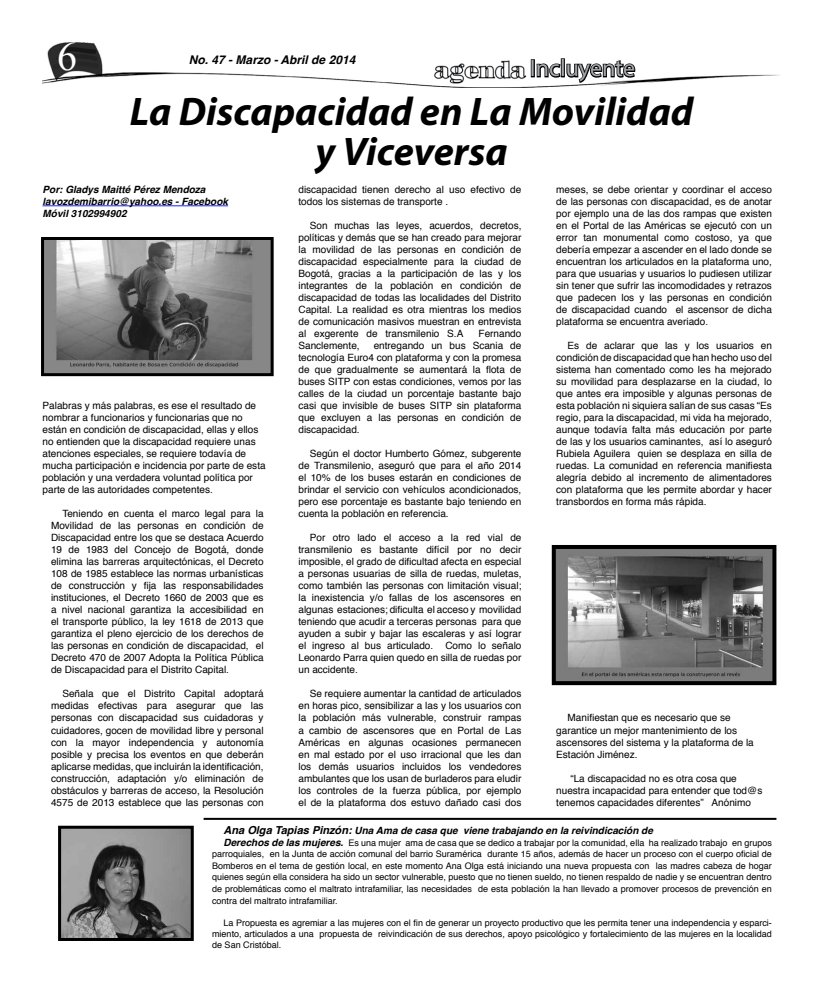
<style>
.page{position:relative;width:823px;height:993px;background:#fff}
.page>*{position:absolute;margin:0;border:0;box-sizing:border-box;transform-origin:0 0}
.t1{font:italic 700 40px/40px "Myriad Pro";color:#000;text-align:center}
.t2{font:40px "Times New Roman";color:#fff}
.t3{font:24px "Myriad Pro";color:#a7a9ac}
.t4{font:italic 700 12px "Helvetica";color:#000}
.t5{font:10px/12px "Helvetica";color:#000;text-align:justify}
.t6{font:italic 700 10px/12px "Helvetica";color:#000}
.t7{font:9px/11.6px "Helvetica";color:#000;text-align:justify}
.s1{font-size:11px}
.s2{font-weight:700;font-style:italic;font-size:10px}
</style>
<div class="page">
<img style="left:42px;top:42px;width:738px;height:45px">
<hr style="left:203px;top:817px;width:573px;height:2px;background:#000">
<div style="left:530px;top:59px;width:4px;height:18px;border:2px solid #000"></div>
<svg style="left:535px;top:42px;width:101px;height:46px"></svg>
<hr style="left:42px;top:205px;width:186px;height:1px;background:#1922fb">
<img style="left:556px;top:550px;width:215px;height:130px">
<div style="left:551px;top:545px;width:225px;height:140px;border:4px solid #000"></div>
<img style="left:45px;top:241px;width:224px;height:131px">
<div style="left:41px;top:237px;width:232px;height:139px;border:3px solid #000"></div>
<img style="left:62px;top:829px;width:128px;height:107px">
<div style="left:58px;top:825px;width:136px;height:115px;border:3px solid #000"></div>
<h1 class="t2" style="left:57px;top:30px;width:22px">6</h1>
<p class="t4" style="left:189px;top:50px;width:168px">No. 47 - Marzo - Abril de 2014</p>
<h1 class="t1" style="left:130px;top:90px;width:564px">La Discapacidad en La Movilidad y Viceversa</h1>
<h2 class="t3" style="left:529px;top:53px;width:107px">Incluyente</h2>
<p class="t6" style="left:42px;top:183px;width:187px">Por: Gladys Maitté Pérez Mendoza lavozdemibarrio@yahoo.es - Facebook<br>Móvil 3102994902</p>
<p class="t5" style="left:298px;top:184px;width:224px">discapacidad tienen derecho al uso efectivo de todos los sistemas de transporte .</p>
<p class="t5" style="left:298px;top:220px;width:224px;text-indent:11px">Son muchas las leyes, acuerdos, decretos, políticas y demás que se han creado para mejorar la movilidad de las personas en condición de discapacidad especialmente para la ciudad de Bogotá, gracias a la participación de las y los integrantes de la población en condición de discapacidad de todas las localidades del Distrito Capital. La realidad es otra mientras los medios de comunicación masivos muestran en entrevista al exgerente de transmilenio S.A</p>
<p class="t5" style="left:556px;top:184px;width:217px">meses, se debe orientar y coordinar el acceso de las personas con discapacidad, es de anotar por ejemplo una de las dos rampas que existen en el Portal de las Américas se ejecutó con un error tan monumental como costoso, ya que debería empezar a ascender en el lado donde se encuentran los articulados en la plataforma uno, para que usuarias y usuarios lo pudiesen utilizar sin tener que sufrir las incomodidades y retrazos que padecen los y las personas en condición de discapacidad cuando el ascensor de dicha plataforma se encuentra averiado.</p>
<p class="t5" style="left:556px;top:340px;width:217px;text-indent:11px">Es de aclarar que las y los usuarios en condición de discapacidad que han hecho uso del sistema han comentado como les ha mejorado su movilidad para desplazarse en la ciudad, lo que antes era imposible y algunas personas de esta población ni siquiera salían de sus casas “Es regio, para la discapacidad, mi vida ha mejorado, aunque todavía falta más educación por parte de las y los usuarios caminantes, así lo aseguró Rubiela Aguilera quien se desplaza en silla de ruedas. La comunidad en referencia manifiesta alegría debido al incremento de alimentadores con plataforma que les permite abordar y hacer transbordos en forma más rápida.</p>
<p class="t5" style="left:478px;top:328px;width:44px">Fernando</p>
<p class="t5" style="left:298px;top:340px;width:224px;text-indent:75px">entregando un bus Scania de tecnología Euro4 con plataforma y con la promesa de que gradualmente se aumentará la flota de buses SITP con estas condiciones, vemos por las calles de la ciudad un porcentaje bastante bajo casi que invisible de buses SITP sin plataforma que excluyen a las personas en condición de discapacidad.</p>
<p class="t5" style="left:298px;top:448px;width:224px;text-indent:11px">Según el doctor Humberto Gómez, subgerente de Transmilenio, aseguró que para el año 2014 el 10% de los buses estarán en condiciones de brindar el servicio con vehículos acondicionados, pero ese porcentaje es bastante bajo teniendo en cuenta la población en referencia.</p>
<p class="t5" style="left:298px;top:532px;width:224px;text-indent:11px">Por otro lado el acceso a la red vial de transmilenio es bastante difícil por no decir imposible, el grado de dificultad afecta en especial a personas usuarias de silla de ruedas, muletas, como también las personas con limitación visual; la inexistencia y/o fallas de los ascensores en algunas estaciones; dificulta el acceso y movilidad teniendo que acudir a terceras personas para que ayuden a subir y bajar las escaleras y así lograr el ingreso al bus articulado. Como lo señalo Leonardo Parra quien quedo en silla de ruedas por un accidente.</p>
<p class="t5" style="left:298px;top:688px;width:224px;text-indent:11px">Se requiere aumentar la cantidad de articulados en horas pico, sensibilizar a las y los usuarios con la población más vulnerable, construir rampas a cambio de ascensores que en Portal de Las Américas en algunas ocasiones permanecen en mal estado por el uso irracional que les dan los demás usuarios incluidos los vendedores ambulantes que los usan de burladeros para eludir los controles de la fuerza pública, por ejemplo el de la plataforma dos estuvo dañado casi dos</p>
<p class="t5" style="left:298px;top:340px;width:63px">Sanclemente,</p>
<p class="t5" style="left:42px;top:400px;width:224px;text-align:left">Palabras y más palabras, es ese el resultado de nombrar a funcionarios y funcionarias que no están en condición de discapacidad, ellas y ellos no entienden que la discapacidad requiere unas atenciones especiales, se requiere todavía de mucha participación e incidencia por parte de esta población y una verdadera voluntad política por parte de las autoridades competentes.</p>
<p class="t5" style="left:51px;top:508px;width:214px;text-indent:11px">Teniendo en cuenta el marco legal para la Movilidad de las personas en condición de Discapacidad entre los que se destaca Acuerdo 19 de 1983 del Concejo de Bogotá, donde elimina las barreras arquitectónicas, el Decreto 108 de 1985 establece las normas urbanísticas de construcción y fija las responsabilidades instituciones, el Decreto 1660 de 2003 que es a nivel nacional garantiza la accesibilidad en el transporte público, la ley 1618 de 2013 que garantiza el pleno ejercicio de los derechos de las personas en condición de discapacidad, el Decreto 470 de 2007 Adopta la Política Pública de Discapacidad para el Distrito Capital.</p>
<p class="t5" style="left:51px;top:688px;width:214px;text-indent:11px">Señala que el Distrito Capital adoptará medidas efectivas para asegurar que las personas con discapacidad sus cuidadoras y cuidadores, gocen de movilidad libre y personal con la mayor independencia y autonomía posible y precisa los eventos en que deberán aplicarse medidas, que incluirán la identificación, construcción, adaptación y/o eliminación de obstáculos y barreras de acceso, la Resolución 4575 de 2013 establece que las personas con</p>
<p class="t6" style="left:223px;top:824px;width:431px"><span class="s1">Ana Olga Tapias Pinzón:</span> Una Ama de casa que viene trabajando en la reivindicación de</p>
<p class="t7" style="left:212px;top:836px;width:561px;text-indent:11px"><span class="s2">Derechos de las mujeres.</span> Es una mujer ama de casa que se dedico a trabajar por la comunidad, ella ha realizado trabajo en grupos parroquiales, en la Junta de acción comunal del barrio Suramérica durante 15 años, además de hacer un proceso con el cuerpo oficial de Bomberos en el tema de gestión local, en este momento Ana Olga está iniciando una nueva propuesta con las madres cabeza de hogar quienes según ella considera ha sido un sector vulnerable, puesto que no tienen sueldo, no tienen respaldo de nadie y se encuentran dentro de problemáticas como el maltrato intrafamiliar, las necesidades de esta población la han llevado a promover procesos de prevención en contra del maltrato intrafamiliar.</p>
<p class="t7" style="left:212px;top:917px;width:561px;line-height:11px;text-indent:11px">La Propuesta es agremiar a las mujeres con el fin de generar un proyecto productivo que les permita tener una independencia y esparci&shy;miento, articulados a una propuesta de reivindicación de sus derechos, apoyo psicológico y fortalecimiento de las mujeres en la localidad de San Cristóbal.</p>
<p class="t5" style="left:556px;top:712px;width:199px;text-align:left;text-indent:11px">Manifiestan que es necesario que se garantice un mejor mantenimiento de los ascensores del sistema y la plataforma de la Estación Jiménez.</p>
<p class="t5" style="left:556px;top:772px;width:207px;text-align:left;text-indent:14px">“La discapacidad no es otra cosa que nuestra incapacidad para entender que tod@s tenemos capacidades diferentes” Anónimo</p>
</div>
